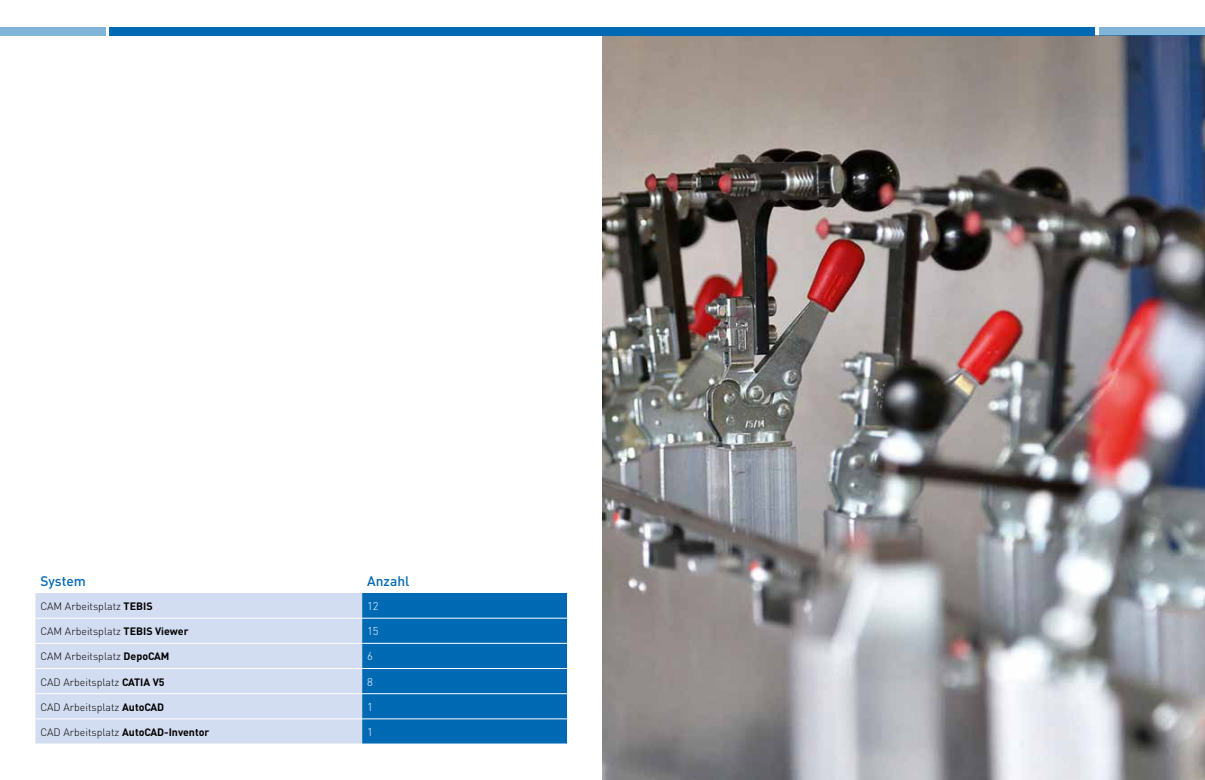
<style>
.page{position:relative;width:1205px;height:780px;background:#fff}
.page>*{position:absolute;margin:0;border:0;box-sizing:border-box;transform-origin:0 0}
.t1{font:500 13.75px "DIN";color:#0069b4}
.t2{font:300 11.25px "DIN";color:#fff}
.t3{font:300 10.62px "DIN";color:#000}
.t4{font:700 10.62px "DIN";color:#000}
.s1{font-weight:700}
.s2{font-weight:300}
</style>
<div class="page">
<img style="left:602px;top:35px;width:603px;height:745px">
<div style="left:110px;top:27px;width:985px;height:8px;background:#0069b4"></div>
<div style="left:1098px;top:27px;width:107px;height:8px;background:#80b4d9"></div>
<div style="left:0;top:27px;width:106px;height:8px;background:#80b4d9"></div>
<div style="left:35px;top:593px;width:327px;height:150px;background:#d3ddf2"></div>
<div style="left:362px;top:593px;width:205px;height:150px;background:#0069b4"></div>
<hr style="left:35px;top:617px;width:327px;height:1px;background:#fff">
<hr style="left:362px;top:617px;width:205px;height:1px;background:#fff">
<hr style="left:35px;top:642px;width:327px;height:1px;background:#fff">
<hr style="left:362px;top:642px;width:205px;height:1px;background:#fff">
<hr style="left:35px;top:668px;width:327px;height:1px;background:#fff">
<hr style="left:362px;top:668px;width:205px;height:1px;background:#fff">
<hr style="left:35px;top:693px;width:327px;height:1px;background:#fff">
<hr style="left:362px;top:693px;width:205px;height:1px;background:#fff">
<hr style="left:35px;top:718px;width:327px;height:1px;background:#fff">
<hr style="left:362px;top:718px;width:205px;height:1px;background:#fff">
<p class="t1" style="left:40px;top:572px;width:47px">System</p>
<p class="t1" style="left:367px;top:572px;width:44px">Anzahl</p>
<p class="t3" style="left:40px;top:599px;width:114px">CAM Arbeitsplatz <span class="s1">TEBIS</span></p>
<p class="t2" style="left:367px;top:599px;width:13px">12</p>
<p class="t3" style="left:40px;top:624px;width:150px">CAM Arbeitsplatz <span class="s1">TEBIS Viewer</span></p>
<p class="t2" style="left:367px;top:624px;width:13px">15</p>
<p class="t3" style="left:40px;top:650px;width:130px">CAM Arbeitsplatz <span class="s1">DepoCAM</span></p>
<p class="t2" style="left:367px;top:649px;width:7px">6</p>
<p class="t3" style="left:40px;top:675px;width:126px">CAD Arbeitsplatz <span class="s1">CATIA V5</span></p>
<p class="t2" style="left:367px;top:674px;width:7px">8</p>
<p class="t3" style="left:40px;top:700px;width:125px">CAD Arbeitsplatz <span class="s1">AutoCAD</span></p>
<p class="t2" style="left:367px;top:699px;width:7px">1</p>
<p class="t4" style="left:40px;top:725px;width:170px"><span class="s2">CAD Arbeitsplatz</span> AutoCAD-Inventor</p>
<p class="t2" style="left:367px;top:725px;width:7px">1</p>
</div>
